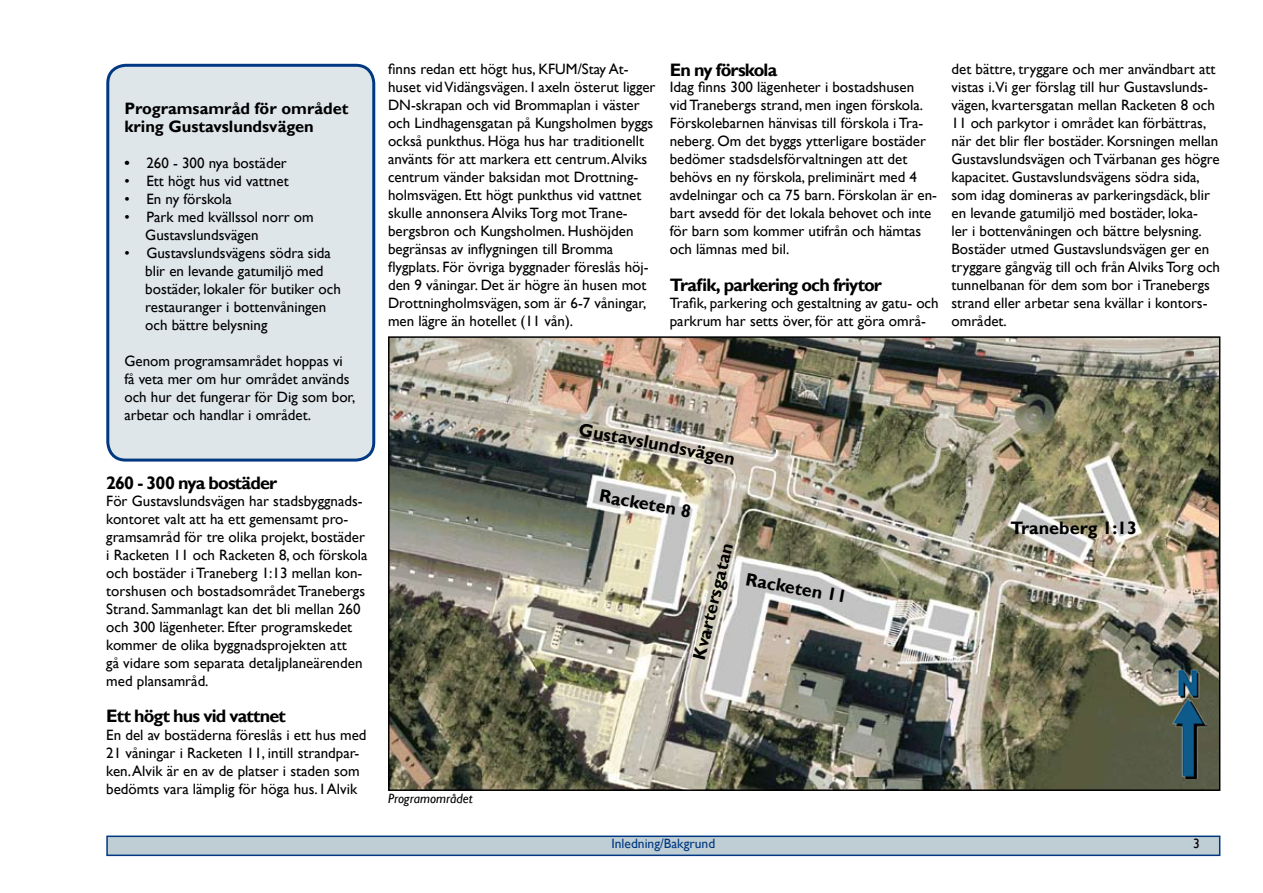
<style>
.page{position:relative;width:1263px;height:893px;background:#fff}
.page>*{position:absolute;margin:0;border:0;box-sizing:border-box;transform-origin:0 0}
.t1{font:700 18px "Gill Sans";letter-spacing:-.045em;color:#000}
.t2{font:700 18px "Gill Sans";color:#000}
.t3{font:700 16.5px/18px "Gill Sans";color:#000}
.t4{font:15px/18px "Gill Sans";color:#000}
.t5{font:13.5px "Gill Sans";color:#003882}
.t6{font:italic 13.5px "Gill Sans";color:#000}
.s1{font-weight:700}
</style>
<div class="page">
<div style="left:107px;top:836px;width:1113px;height:19px;background:#bfcdd4"></div>
<div style="left:106px;top:835px;width:1114px;height:21px;border:2px solid #003882"></div>
<img style="left:391px;top:339px;width:826px;height:449px">
<div style="left:388px;top:336px;width:832px;height:455px;border:2px solid #000"></div>
<div style="left:108px;top:65px;width:266px;height:395px;background:#dfe6ea;border-radius:18px"></div>
<div style="left:106px;top:64px;width:269px;height:398px;border:3px solid #003882;border-radius:18px"></div>
<img style="left:1172px;top:669px;width:34px;height:109px">
<p class="t3" style="left:124px;top:100px;width:226px">Programsamråd för området kring Gustavslundsvägen</p>
<p class="t4" style="left:124px;top:154px;width:164px"><span class="s1">•</span> 260 - 300 nya bostäder</p>
<p class="t4" style="left:124px;top:172px;width:166px">• Ett högt hus vid vattnet</p>
<p class="t4" style="left:124px;top:190px;width:109px">• En ny förskola</p>
<p class="t4" style="left:145px;top:208px;width:170px;text-indent:-21px">• Park med kvällssol norr om<br>Gustavslundsvägen</p>
<p class="t4" style="left:145px;top:244px;width:197px;text-indent:-21px">• Gustavslundsvägens södra sida blir en levande gatumiljö med bostäder, lokaler för butiker och restauranger i bottenvåningen och bättre belysning</p>
<p class="t4" style="left:124px;top:352px;width:232px">Genom programsamrådet hoppas vi få veta mer om hur området används och hur det fungerar för Dig som bor, arbetar och handlar i området.</p>
<p class="t1" style="left:106px;top:472px;width:172px">260 - 300 nya bostäder</p>
<p class="t4" style="left:106px;top:492px;width:263px">För Gustavslundsvägen har stadsbyggnads&shy;kontoret valt att ha ett gemensamt pro&shy;gramsamråd för tre olika projekt, bostäder i Racketen 11 och Racketen 8, och förskola och bostäder i Traneberg 1:13 mellan kon&shy;torshusen och bostadsområdet Tranebergs Strand. Sammanlagt kan det bli mellan 260 och 300 lägenheter. Efter programskedet kommer de olika byggnadsprojekten att<br>gå vidare som separata detaljplaneärenden med plansamråd.</p>
<p class="t4" style="left:106px;top:726px;width:262px">En del av bostäderna föreslås i ett hus med 21 våningar i Racketen 11, intill strandpar&shy;ken. Alvik är en av de platser i staden som bedömts vara lämplig för höga hus. I Alvik</p>
<p class="t1" style="left:106px;top:706px;width:181px">Ett högt hus vid vattnet</p>
<p class="t4" style="left:388px;top:60px;width:269px">finns redan ett högt hus, KFUM/Stay At&shy;huset vid Vidängsvägen. I axeln österut ligger DN-skrapan och vid Brommaplan i väster och Lindhagensgatan på Kungsholmen byggs också punkthus. Höga hus har traditionellt använts för att markera ett centrum. Alviks centrum vänder baksidan mot Drottning&shy;holmsvägen. Ett högt punkthus vid vattnet skulle annonsera Alviks Torg mot Trane&shy;bergsbron och Kungsholmen. Hushöjden begränsas av inflygningen till Bromma flygplats. För övriga byggnader föreslås höj&shy;den 9 våningar. Det är högre än husen mot Drottningholmsvägen, som är 6-7 våningar, men lägre än hotellet (11 vån).</p>
<p class="t1" style="left:670px;top:60px;width:109px">En ny förskola</p>
<p class="t4" style="left:670px;top:78px;width:269px">Idag finns 300 lägenheter i bostadshusen<br>vid Tranebergs strand, men ingen förskola.<br>Förskolebarnen hänvisas till förskola i Tra&shy;neberg. Om det byggs ytterligare bostäder bedömer stadsdelsförvaltningen att det behövs en ny förskola, preliminärt med 4 avdelningar och ca 75 barn. Förskolan är en&shy;bart avsedd för det lokala behovet och inte för barn som kommer utifrån och hämtas och lämnas med bil.</p>
<p class="t1" style="left:670px;top:275px;width:214px">Trafik, parkering och friytor</p>
<p class="t4" style="left:670px;top:294px;width:270px">Trafik, parkering och gestaltning av gatu- och parkrum har setts över, för att göra områ-</p>
<p class="t4" style="left:951px;top:60px;width:270px">det bättre, tryggare och mer användbart att vistas i.Vi ger förslag till hur Gustavslunds&shy;vägen, kvartersgatan mellan Racketen 8 och 11 och parkytor i området kan förbättras, när det blir fler bostäder. Korsningen mellan Gustavslundsvägen och Tvärbanan ges högre kapacitet. Gustavslundsvägens södra sida, som idag domineras av parkeringsdäck, blir en levande gatumiljö med bostäder, loka-<br>ler i bottenvåningen och bättre belysning.<br>Bostäder utmed Gustavslundsvägen ger en tryggare gångväg till och från Alviks Torg och tunnelbanan för dem som bor i Tranebergs strand eller arbetar sena kvällar i kontors&shy;området.</p>
<p class="t1" style="left:581px;top:418px;width:160px;rotate:11deg">Gustavslundsvägen</p>
<p class="t1" style="left:601px;top:485px;width:94px;rotate:10deg">Racketen 8</p>
<p class="t1" style="left:688px;top:657px;width:121px;rotate:-76deg">Kvartersgatan</p>
<p class="t1" style="left:747px;top:569px;width:104px;rotate:10deg">Racketen 11</p>
<p class="t2" style="left:1010px;top:518px;width:128px">Traneberg 1:13</p>
<p class="t6" style="left:388px;top:791px;width:86px">Programområdet</p>
<p class="t5" style="left:611px;top:835px;width:105px">Inledning/Bakgrund</p>
</div>
